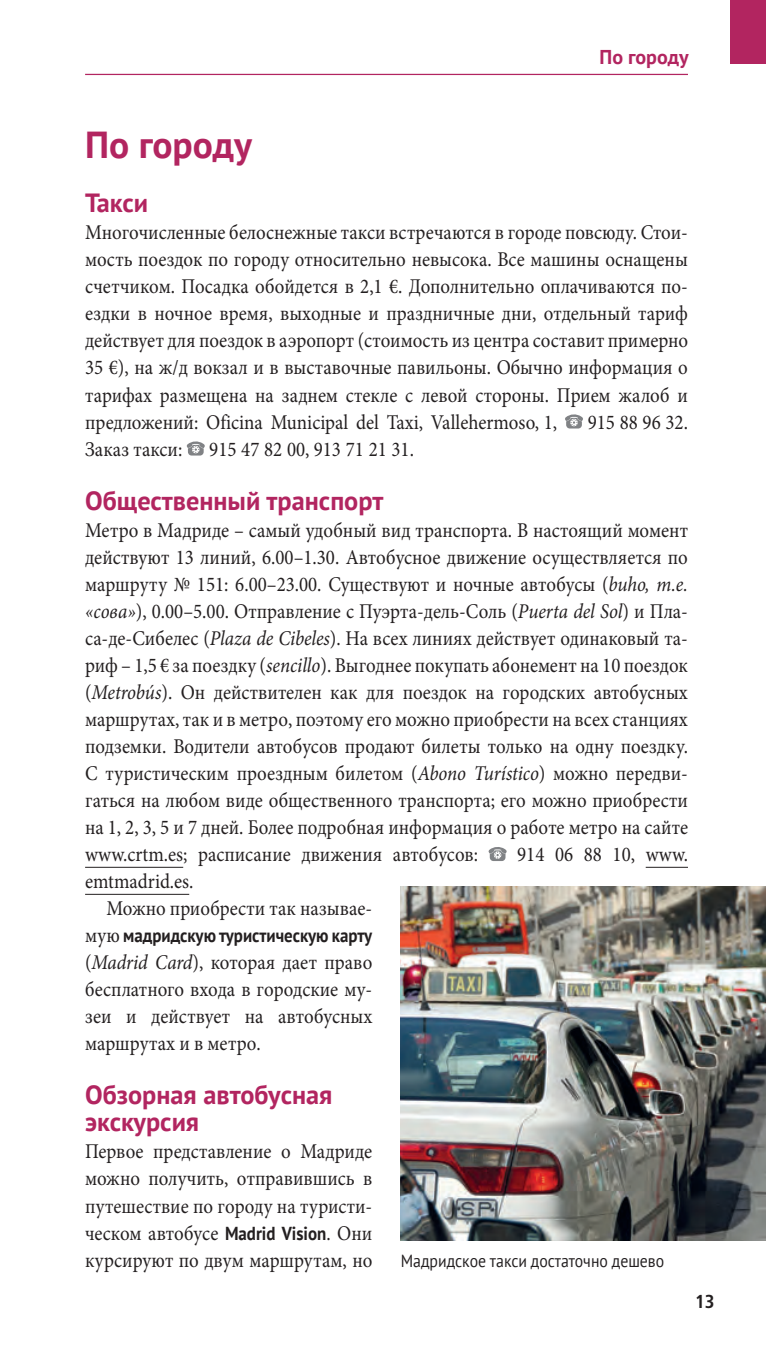
<style>
.page{position:relative;width:766px;height:1347px;background:#fff}
.page>*{position:absolute;margin:0;border:0;box-sizing:border-box;transform-origin:0 0}
._1_1_U1{font:700 37.5px "PT Sans";color:#b22560}
._1_3_U3{font:700 26.25px/27px "PT Sans";color:#b22560}
._2_1_GS_Block{font:21px/27px "Minion Pro";color:#231f20;text-align:justify;scale:.9 1}
._2_2_GS_Block_mit_Ei{font:21px/27px "Minion Pro";color:#231f20;text-align:justify;scale:.9 1}
.Kolumne{font:700 20px "PT Sans";color:#b22560}
._2_2_GS_Block_mit_Ei-2{font:700 18.75px "PT Sans";color:#231f20;scale:.9 1}
.t1{font:700 condensed 18.75px "Frutiger LT Pro";color:#231f20}
.BU{font:17.5px "PT Sans";color:#231f20;scale:.9 1}
.s1{font-style:italic}
.s2{font-family:"Minion Pro";font-weight:400;font-size:21px}
.s3{font-family:"PT Sans";font-weight:700;font-size:18.75px}
</style>
<div class="page">
<div style="left:730px;top:0;width:35px;height:64px;background:#b22560"></div>
<hr style="left:85px;top:867px;width:98px;height:1px;background:#231f20">
<hr style="left:645px;top:867px;width:42px;height:1px;background:#231f20">
<hr style="left:85px;top:894px;width:104px;height:1px;background:#231f20">
<svg style="left:565px;top:414px;width:18px;height:14px"></svg>
<svg style="left:186px;top:441px;width:19px;height:14px"></svg>
<svg style="left:488px;top:847px;width:18px;height:14px"></svg>
<img style="left:400px;top:886px;width:365px;height:354px">
<hr style="left:85px;top:74px;width:602px;height:1px;background:#b22560">
<p class="Kolumne" style="left:599px;top:43px;width:91px">По городу</p>
<p class="_1_1_U1" style="left:85px;top:120px;width:168px">По городу</p>
<p class="_1_3_U3" style="left:85px;top:189px;width:64px">Такси</p>
<p class="_2_1_GS_Block" style="left:85px;top:219px;width:671px">Многочисленные белоснежные такси встречаются в городе повсюду. Стои&shy;мость поездок по городу относительно невысока. Все машины оснащены счетчиком. Посадка обойдется в 2,1 €. Дополнительно оплачиваются по&shy;ездки в ночное время, выходные и праздничные дни, отдельный тариф действует для поездок в аэропорт (стоимость из центра составит примерно 35 €), на ж/д вокзал и в выставочные павильоны. Обычно информация о тарифах размещена на заднем стекле с левой стороны. Прием жалоб и предложений: Oficina Municipal del Taxi, Vallehermoso, 1,</p>
<p class="_2_1_GS_Block" style="left:587px;top:408px;width:113px">915 88 96 32.</p>
<p class="_2_1_GS_Block" style="left:85px;top:435px;width:110px">Заказ такси:</p>
<p class="_2_1_GS_Block" style="left:209px;top:435px;width:229px">915 47 82 00, 913 71 21 31.</p>
<p class="_1_3_U3" style="left:85px;top:486px;width:299px">Общественный транспорт</p>
<p class="_2_1_GS_Block" style="left:85px;top:516px;width:671px">Метро в Мадриде – самый удобный вид транспорта. В настоящий момент действуют 13 линий, 6.00–1.30. Автобусное движение осуществляется по маршруту № 151: 6.00–23.00. Существуют и ночные автобусы (<span class="s1">buho, т.е. «сова»</span>), 0.00–5.00. Отправление с Пуэрта-дель-Соль (<span class="s1">Puerta del Sol</span>) и Пла&shy;са-де-Сибелес (<span class="s1">Plaza de Cibeles</span>). На всех линиях действует одинаковый та&shy;риф – 1,5 € за поездку (<span class="s1">sencillo</span>). Выгоднее покупать абонемент на 10 поездок (<span class="s1">Metrobús</span>). Он действителен как для поездок на городских автобусных маршрутах, так и в метро, поэтому его можно приобрести на всех станциях подземки. Водители автобусов продают билеты только на одну поездку.<br>С туристическим проездным билетом (<span class="s1">Abono Turístico</span>) можно передви&shy;гаться на любом виде общественного транспорта; его можно приобрести на 1, 2, 3, 5 и 7 дней. Более подробная информация о работе метро на сайте www.crtm.es; расписание движения автобусов:</p>
<p class="_2_1_GS_Block" style="left:517px;top:841px;width:191px">914 06 88 10, www.</p>
<p class="_2_1_GS_Block" style="left:85px;top:868px;width:122px">emtmadrid.es.</p>
<p class="_2_2_GS_Block_mit_Ei" style="left:106px;top:895px;width:297px">Можно приобрести так называе-</p>
<p class="_2_2_GS_Block_mit_Ei-2" style="left:85px;top:923px;width:320px"><span class="s2">мую</span> мадридскую туристическую карту</p>
<p class="_2_2_GS_Block_mit_Ei" style="left:85px;top:949px;width:320px">(<span class="s1">Madrid Card</span>), которая дает право бесплатного входа в городские му&shy;зеи и действует на автобусных маршрутах и в метро.</p>
<p class="_1_3_U3" style="left:85px;top:1081px;width:249px">Обзорная автобусная экскурсия</p>
<p class="_2_1_GS_Block" style="left:85px;top:1138px;width:320px">Первое представление о Мадриде можно получить, отправившись в путешествие по городу на туристи&shy;ческом автобусе <span class="s3">Madrid Vision</span>. Они курсируют по двум маршрутам, но</p>
<p class="BU" style="left:400px;top:1249px;width:294px">Мадридское такси достаточно дешево</p>
<p class="t1" style="left:694px;top:1290px;width:21px">13</p>
</div>
